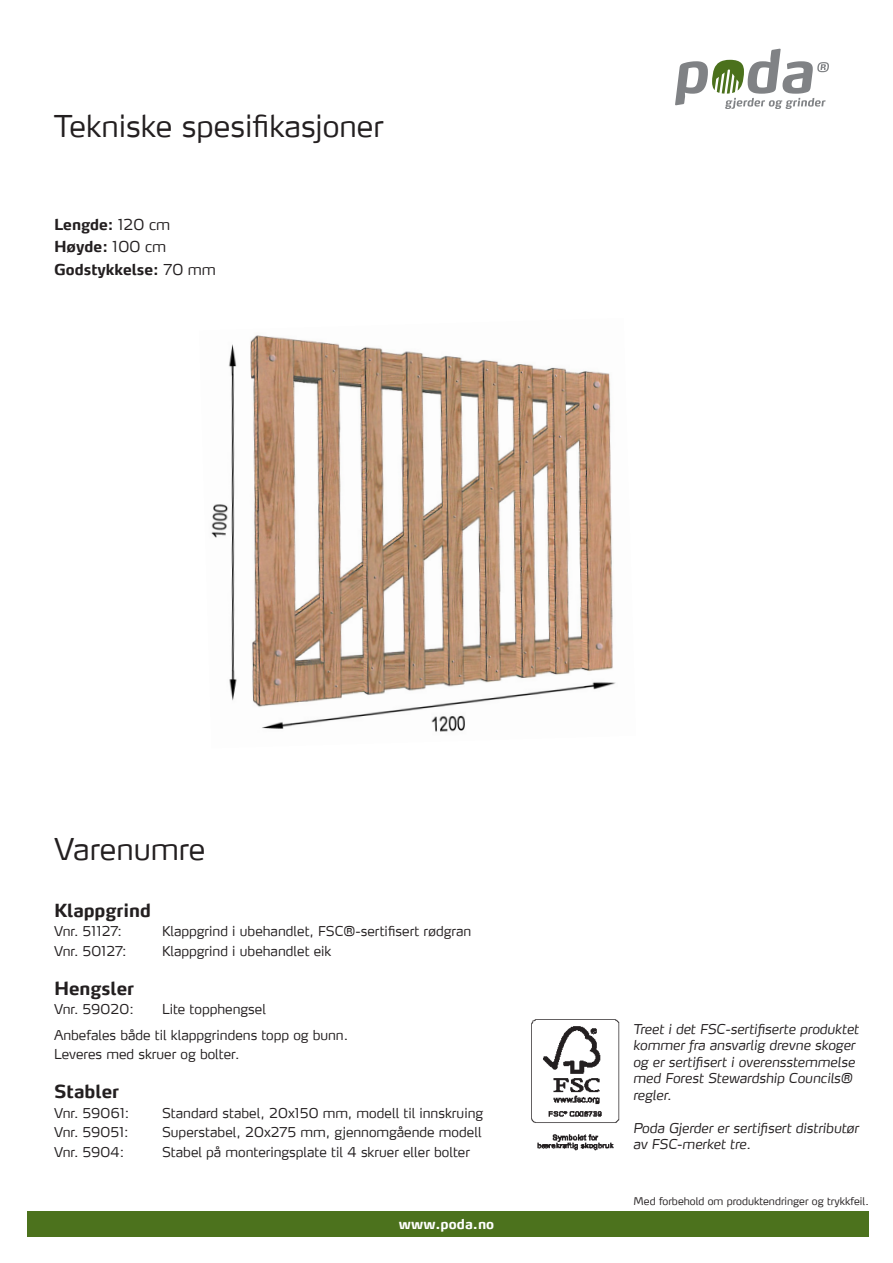
<style>
.page{position:relative;width:893px;height:1263px;background:#fff}
.page>*{position:absolute;margin:0;border:0;box-sizing:border-box;transform-origin:0 0}
.t1{font:300 30px "Max TF";color:#231f20}
.t2{font:700 18px "Max LF";color:#231f20}
.t3{font:700 15px "Max LF";color:#231f20}
.t4{font:300 13.5px "Max LF";color:#231f20}
.t5{font:italic 300 13.5px/16.5px "Max LF";color:#231f20}
.t6{font:700 13.5px "Max";letter-spacing:.005em;color:#fff}
.t7{font:300 10.5px "Max";color:#231f20}
.s1{font-weight:300}
</style>
<div class="page">
<div style="left:27px;top:1211px;width:842px;height:26px;background:#4c721d"></div>
<svg style="left:675px;top:49px;width:154px;height:60px"></svg>
<img style="left:211px;top:335px;width:405px;height:397px">
<img style="left:531px;top:1019px;width:89px;height:132px">
<p class="t1" style="left:54px;top:107px;width:331px">Tekniske spesifikasjoner</p>
<p class="t3" style="left:54px;top:215px;width:118px">Lengde: <span class="s1">120 cm</span></p>
<p class="t3" style="left:54px;top:237px;width:114px">Høyde: <span class="s1">100 cm</span></p>
<p class="t3" style="left:54px;top:260px;width:163px">Godstykkelse: <span class="s1">70 mm</span></p>
<p class="t1" style="left:54px;top:830px;width:153px">Varenumre</p>
<p class="t2" style="left:54px;top:899px;width:99px">Klappgrind</p>
<p class="t4" style="left:54px;top:923px;width:69px">Vnr. 51127:</p>
<p class="t4" style="left:162px;top:923px;width:311px">Klappgrind i ubehandlet, FSC®-sertifisert rødgran</p>
<p class="t4" style="left:54px;top:942px;width:74px">Vnr. 50127:</p>
<p class="t4" style="left:162px;top:942px;width:171px">Klappgrind i ubehandlet eik</p>
<p class="t2" style="left:54px;top:977px;width:82px">Hengsler</p>
<p class="t4" style="left:54px;top:1001px;width:81px">Vnr. 59020:</p>
<p class="t4" style="left:162px;top:1001px;width:105px">Lite topphengsel</p>
<p class="t4" style="left:54px;top:1026px;width:296px">Anbefales både til klappgrindens topp og bunn.</p>
<p class="t4" style="left:54px;top:1046px;width:187px">Leveres med skruer og bolter.</p>
<p class="t2" style="left:54px;top:1080px;width:67px">Stabler</p>
<p class="t4" style="left:54px;top:1104px;width:77px">Vnr. 59061:</p>
<p class="t4" style="left:162px;top:1104px;width:323px">Standard stabel, 20x150 mm, modell til innskruing</p>
<p class="t4" style="left:54px;top:1124px;width:76px">Vnr. 59051:</p>
<p class="t4" style="left:162px;top:1124px;width:321px">Superstabel, 20x275 mm, gjennomgående modell</p>
<p class="t4" style="left:54px;top:1143px;width:72px">Vnr. 5904:</p>
<p class="t4" style="left:162px;top:1143px;width:309px">Stabel på monteringsplate til 4 skruer eller bolter</p>
<p class="t6" style="left:399px;top:1215px;width:97px">www.poda.no</p>
<p class="t5" style="left:633px;top:1020px;width:227px">Treet i det FSC-sertifiserte produktet kommer fra ansvarlig drevne skoger og er sertifisert i overensstemmelse med Forest Stewardship Councils® regler.</p>
<p class="t5" style="left:633px;top:1119px;width:227px">Poda Gjerder er sertifisert distributør av FSC-merket tre.</p>
<p class="t7" style="left:634px;top:1194px;width:237px">Med forbehold om produktendringer og trykkfeil.</p>
</div>
